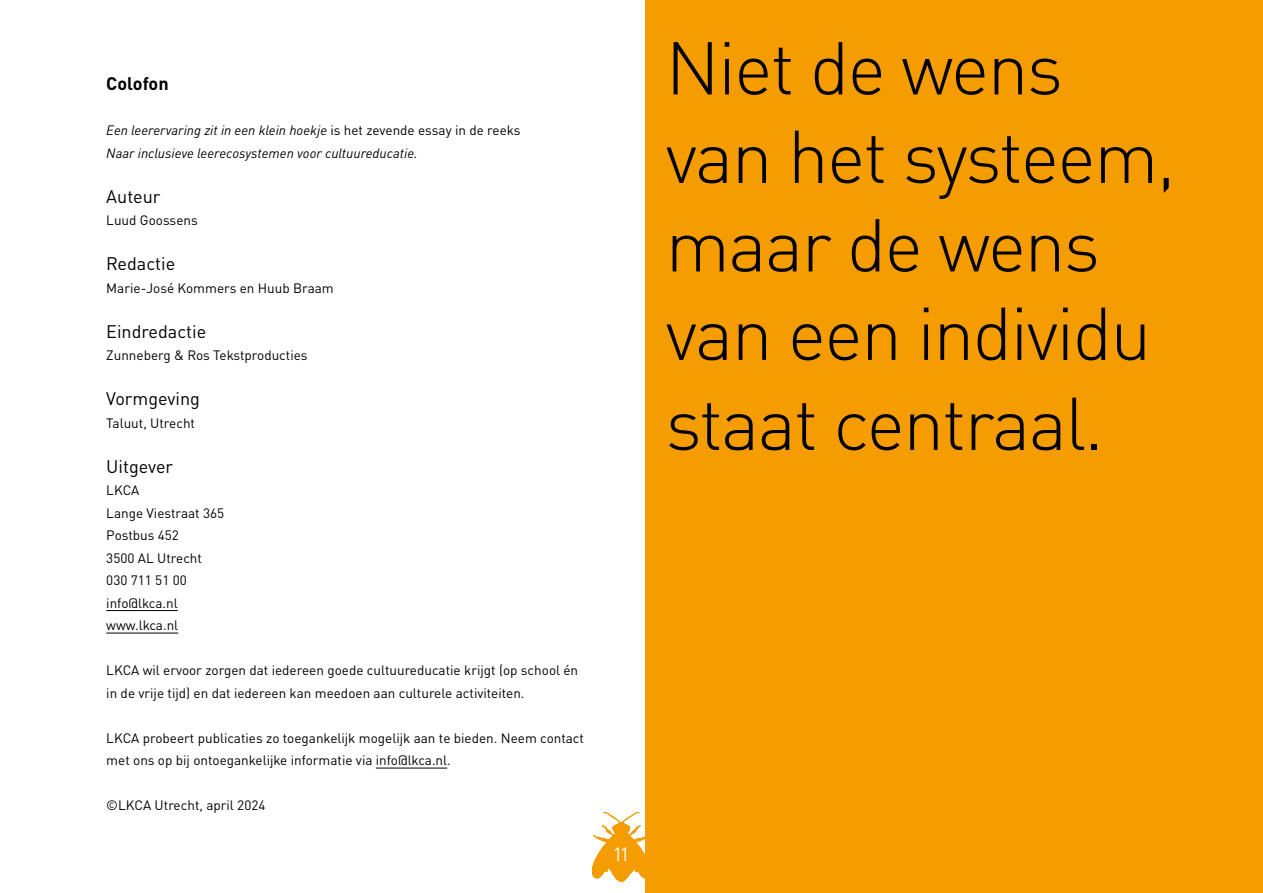
<style>
.page{position:relative;width:1263px;height:893px;background:#fff}
.page>*{position:absolute;margin:0;border:0;box-sizing:border-box;transform-origin:0 0}
.quote{font:300 73.5px/90px "DINOT";letter-spacing:-.025em;color:#000}
.t1{font:18.9px "DINOT";color:#fff}
.TTK{font:18px "DINOT";color:#000}
.TK{font:700 18px "DINOT";color:#000}
.PLAT{font:13.5px "DINOT";color:#000}
.PLAT-2{font:italic 13.5px "DINOT";color:#000}
.s1{font-style:normal}
</style>
<div class="page">
<hr style="left:106px;top:610px;width:72px;height:1px;background:#000">
<hr style="left:106px;top:633px;width:72px;height:1px;background:#000">
<hr style="left:376px;top:768px;width:71px;height:1px;background:#000">
<div style="left:645px;top:0;width:618px;height:893px;background:#f59c00"></div>
<svg style="left:592px;top:812px;width:53px;height:70px"></svg>
<h4 class="TK" style="left:106px;top:72px;width:64px">Colofon</h4>
<p class="PLAT-2" style="left:106px;top:122px;width:416px">Een leerervaring zit in een klein hoekje <span class="s1">is het zevende essay in de reeks</span></p>
<p class="PLAT-2" style="left:106px;top:144px;width:313px">Naar inclusieve leerecosystemen voor cultuureducatie.</p>
<h5 class="TTK" style="left:106px;top:185px;width:56px">Auteur</h5>
<p class="PLAT" style="left:106px;top:212px;width:93px">Luud Goossens</p>
<h5 class="TTK" style="left:106px;top:252px;width:70px">Redactie</h5>
<p class="PLAT" style="left:106px;top:279px;width:229px">Marie-José Kommers en Huub Braam</p>
<h5 class="TTK" style="left:106px;top:320px;width:101px">Eindredactie</h5>
<p class="PLAT" style="left:106px;top:347px;width:203px">Zunneberg &amp; Ros Tekstproducties</p>
<h5 class="TTK" style="left:106px;top:387px;width:95px">Vormgeving</h5>
<p class="PLAT" style="left:106px;top:414px;width:90px">Taluut, Utrecht</p>
<h5 class="TTK" style="left:106px;top:455px;width:68px">Uitgever</h5>
<p class="PLAT" style="left:106px;top:482px;width:35px">LKCA</p>
<p class="PLAT" style="left:106px;top:504px;width:119px">Lange Viestraat 365</p>
<p class="PLAT" style="left:106px;top:527px;width:74px">Postbus 452</p>
<p class="PLAT" style="left:106px;top:549px;width:97px">3500 AL Utrecht</p>
<p class="PLAT" style="left:106px;top:572px;width:82px">030 711 51 00</p>
<p class="PLAT" style="left:106px;top:594px;width:73px">info@lkca.nl</p>
<p class="PLAT" style="left:106px;top:617px;width:73px">www.lkca.nl</p>
<p class="PLAT" style="left:106px;top:662px;width:473px">LKCA wil ervoor zorgen dat iedereen goede cultuureducatie krijgt (op school én</p>
<p class="PLAT" style="left:106px;top:684px;width:420px">in de vrije tijd) en dat iedereen kan meedoen aan culturele activiteiten.</p>
<p class="PLAT" style="left:106px;top:729px;width:479px">LKCA probeert publicaties zo toegankelijk mogelijk aan te bieden. Neem contact</p>
<p class="PLAT" style="left:106px;top:752px;width:346px">met ons op bij ontoegankelijke informatie via info@lkca.nl.</p>
<p class="PLAT" style="left:106px;top:797px;width:161px">©LKCA Utrecht, april 2024</p>
<h2 class="t1" style="left:614px;top:843px;width:16px">11</h2>
<p class="quote" style="left:665px;top:22px;width:399px">Niet de wens</p>
<p class="quote" style="left:665px;top:111px;width:512px">van het systeem,</p>
<p class="quote" style="left:665px;top:199px;width:436px">maar de wens</p>
<p class="quote" style="left:665px;top:288px;width:487px">van een individu staat centraal.</p>
</div>
